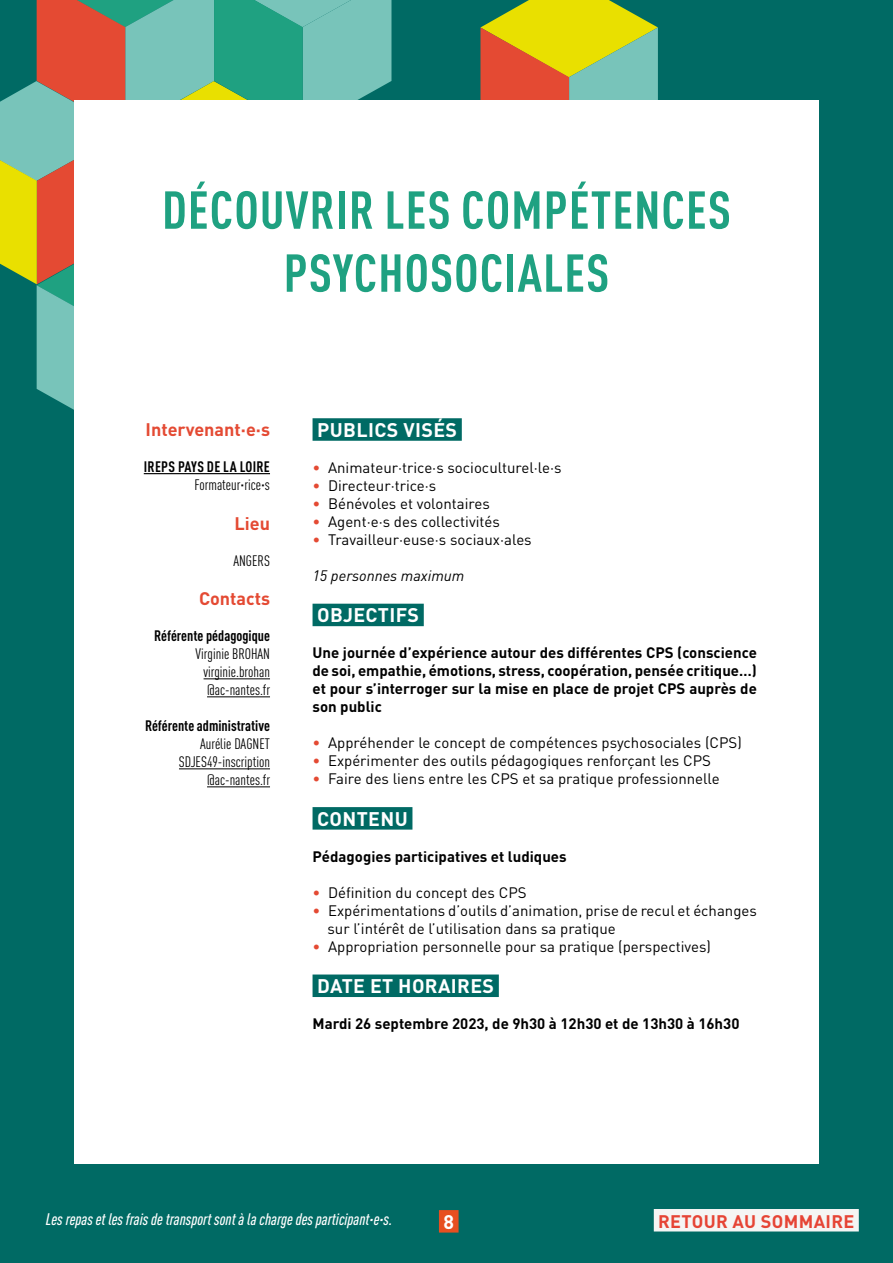
<style>
.page{position:relative;width:893px;height:1263px;background:#006a64}
.page>*{position:absolute;margin:0;border:0;box-sizing:border-box;transform-origin:0 0}
.t1{font:700 condensed 52.5px/63px "DIN Pro";letter-spacing:.02em;color:#1fa181;text-align:center}
.t2{font:700 19.5px "DIN Pro";letter-spacing:.015em;color:#fff}
.t3{font:700 18px "DIN Pro";color:#e44a33}
.t4{font:700 18px "DIN Pro";letter-spacing:.02em;color:#e64435}
.t5{font:italic 500 condensed 16.5px "DIN Pro";color:#fff}
.t6{font:15px/18px "DIN Pro";color:#000}
.t7{font:700 15px/18px "DIN Pro";color:#000;text-align:justify}
.t8{font:condensed 15px/18px "DIN Pro";color:#000}
.t9{font:700 condensed 15px "DIN Pro";color:#000}
.t10{font:italic 15px "DIN Pro";color:#000}
.t11{font:700 condensed 15px "DIN Pro";letter-spacing:.02em;color:#000}
.s1{color:#e44a33}
</style>
<div class="page">
<div style="left:439px;top:1210px;width:20px;height:22px;background:#e74f20"></div>
<svg style="left:0;top:0;width:658px;height:410px"></svg>
<div style="left:74px;top:100px;width:745px;height:1063px;background:#fff"></div>
<div style="left:313px;top:418px;width:149px;height:23px;background:#006a64"></div>
<div style="left:313px;top:604px;width:111px;height:22px;background:#006a64"></div>
<div style="left:313px;top:807px;width:99px;height:23px;background:#006a64"></div>
<div style="left:313px;top:974px;width:186px;height:23px;background:#006a64"></div>
<hr style="left:144px;top:473px;width:126px;height:1px;background:#000">
<hr style="left:204px;top:678px;width:66px;height:1px;background:#000">
<hr style="left:207px;top:696px;width:63px;height:1px;background:#000">
<hr style="left:179px;top:768px;width:91px;height:1px;background:#000">
<hr style="left:207px;top:786px;width:63px;height:1px;background:#000">
<div style="left:654px;top:1209px;width:205px;height:22px;background:#f5f5f4"></div>
<h1 class="t1" style="left:162px;top:174px;width:570px">DÉCOUVRIR LES COMPÉTENCES<br>PSYCHOSOCIALES</h1>
<p class="t3" style="left:146px;top:414px;width:126px">Intervenant·e·s</p>
<p class="t11" style="left:144px;top:455px;width:128px">IREPS PAYS DE LA LOIRE</p>
<p class="t8" style="left:195px;top:474px;width:77px">Formateur·rice·s</p>
<p class="t3" style="left:235px;top:508px;width:37px">Lieu</p>
<p class="t8" style="left:233px;top:550px;width:31px">ANGERS</p>
<p class="t3" style="left:199px;top:584px;width:73px">Contacts</p>
<p class="t9" style="left:154px;top:624px;width:117px">RÉFÉRENTE PÉDAGOGIQUE</p>
<p class="t8" style="left:204px;top:644px;width:68px;text-indent:-8px">Virginie BROHAN virginie.brohan @ac-nantes.fr</p>
<p class="t9" style="left:145px;top:714px;width:126px">RÉFÉRENTE ADMINISTRATIVE</p>
<p class="t8" style="left:179px;top:734px;width:93px;text-align:right">Aurélie DAGN ET<br>SDJES49-inscription @ac-nantes.fr</p>
<h2 class="t2" style="left:317px;top:414px;width:98px">Publics visés</h2>
<p class="t6" style="left:313px;top:457px;width:250px"><span class="s1">•</span> Animateur·trice·s socioculturel·le·s</p>
<p class="t6" style="left:313px;top:475px;width:125px"><span class="s1">•</span> Directeur·trice·s</p>
<p class="t6" style="left:313px;top:493px;width:179px"><span class="s1">•</span> Bénévoles et volontaires</p>
<p class="t6" style="left:313px;top:511px;width:189px"><span class="s1">•</span> Agent·e·s des collectivités</p>
<p class="t6" style="left:313px;top:529px;width:221px"><span class="s1">•</span> Travailleur·euse·s sociaux·ales</p>
<p class="t10" style="left:313px;top:564px;width:153px">15 personnes maximum</p>
<h2 class="t2" style="left:317px;top:599px;width:25px">Obje</h2>
<h2 class="t2" style="left:366px;top:599px;width:53px">cti fs</h2>
<p class="t7" style="left:313px;top:642px;width:446px">Une journée d’expérience autour des différentes CPS (conscience de soi, empathie, émotions, stress, coopération, pensée critique…) et pour s’interroger sur la mise en place de projet CPS auprès de son public</p>
<p class="t6" style="left:313px;top:732px;width:431px"><span class="s1">•</span> Appréhender le concept de compétences psychosociales (CPS)</p>
<p class="t6" style="left:313px;top:750px;width:400px"><span class="s1">•</span> Expérimenter des outils pédagogiques renforçant les CPS</p>
<p class="t6" style="left:313px;top:768px;width:409px"><span class="s1">•</span> Faire des liens entre les CPS et sa pratique professionnelle</p>
<h2 class="t2" style="left:317px;top:802px;width:26px">conten</h2>
<h2 class="t2" style="left:395px;top:802px;width:15px">u</h2>
<p class="t7" style="left:313px;top:846px;width:256px">Pédagogies participatives et ludiques</p>
<p class="t6" style="left:313px;top:882px;width:216px"><span class="s1">•</span> Définition du concept des CPS</p>
<p class="t6" style="left:328px;top:900px;width:431px;text-indent:-15px"><span class="s1">•</span> Expérimentations d’outils d’animation, prise de recul et échanges sur l’intérêt de l’utilisation dans sa pratique</p>
<p class="t6" style="left:313px;top:936px;width:400px"><span class="s1">•</span> Appropriation personnelle pour sa pratique (perspectives)</p>
<h2 class="t2" style="left:317px;top:970px;width:145px">Date et horaires</h2>
<p class="t7" style="left:313px;top:1013px;width:428px">Mardi 26 septembre 2023, de 9h30 à 12h30 et de 13h30 à 16h30</p>
<p class="t5" style="left:46px;top:1206px;width:348px">Les repas et les frais de transport sont à la charge des participant·e·s.</p>
<h2 class="t2" style="left:443px;top:1205px;width:12px">8</h2>
<p class="t4" style="left:658px;top:1206px;width:24px">Reto</p>
<p class="t4" style="left:704px;top:1206px;width:71px">ur au somm</p>
<p class="t4" style="left:814px;top:1206px;width:22px">aire</p>
</div>
